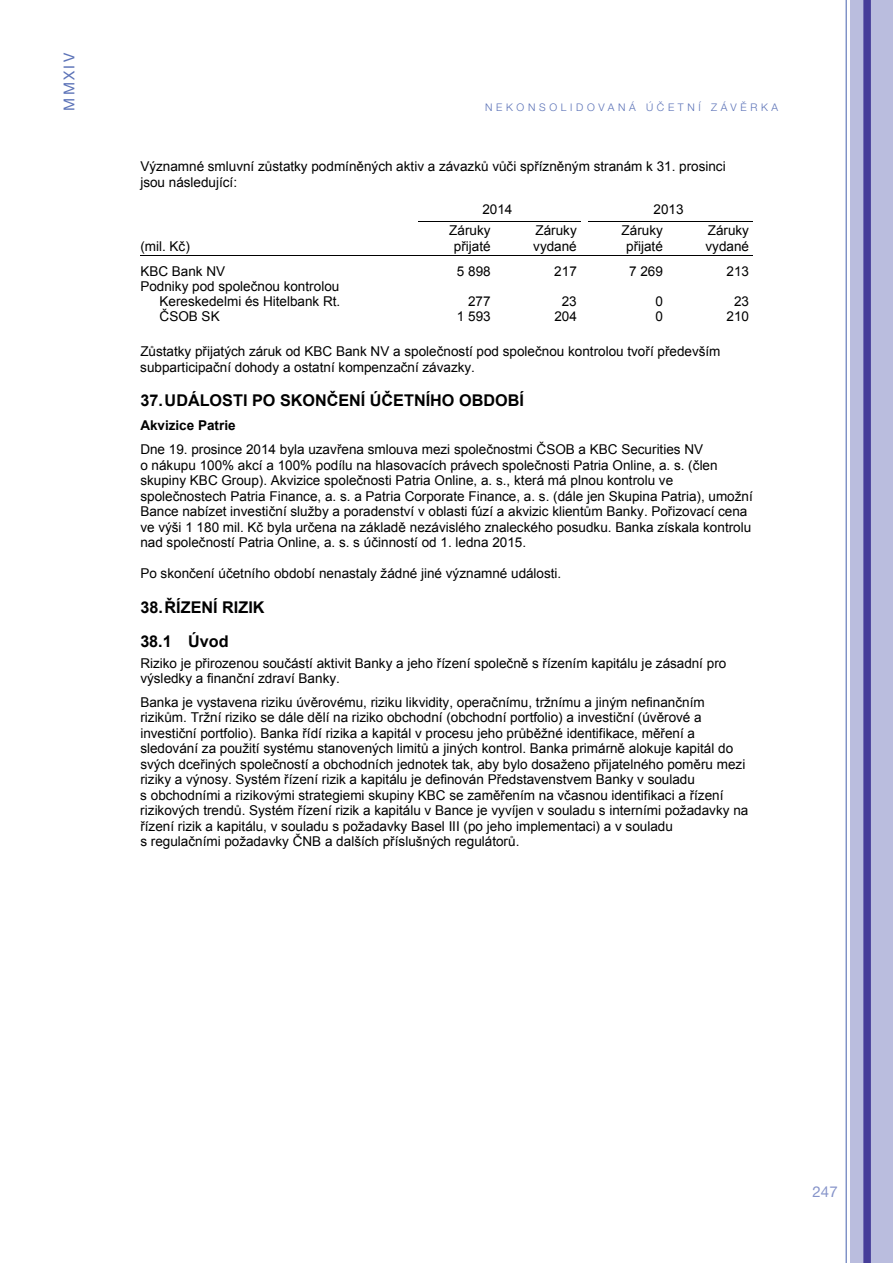
<style>
.page{position:relative;width:893px;height:1263px;background:#fff}
.page>*{position:absolute;margin:0;border:0;box-sizing:border-box;transform-origin:0 0}
.t1{font:700 16.2px/34.8px "Arial";color:#000}
.t2{font:15px "Helvetica Neue LT Pro";letter-spacing:.15em;color:#5b72b7}
.t3{font:15px "Helvetica Neue LT Pro";color:#8593c9}
.t4{font:13.5px/15.6px "Arial";color:#000}
.t5{font:700 13.5px "Arial";color:#000}
.t6{font:300 10.5px "Helvetica Neue LT Pro";letter-spacing:.35em;color:#5b72b7}
</style>
<div class="page">
<hr style="left:418px;top:221px;width:163px;height:1px;background:#000">
<hr style="left:588px;top:221px;width:165px;height:1px;background:#000">
<hr style="left:140px;top:255px;width:613px;height:1px;background:#000">
<div style="left:850px;top:0;width:43px;height:1263px;background:#babdde"></div>
<div style="left:863px;top:0;width:8px;height:1263px;background:#463d99"></div>
<hr style="left:846px;top:0;width:1px;height:1263px;background:#5b72b7">
<p class="t2" style="left:60px;top:111px;width:59px;rotate:-90deg">MMXIV</p>
<p class="t6" style="left:485px;top:100px;width:294px">NEKON SOLIDOVAN Á ÚČETN Í ZÁVĚRKA</p>
<p class="t4" style="left:140px;top:159px;width:587px">Významné smluvní zůstatky podmíněných aktiv a závazků vůči spřízněným stranám k 31. prosinci jsou následující:</p>
<p class="t4" style="left:482px;top:202px;width:32px">2014</p>
<p class="t4" style="left:653px;top:202px;width:32px">2013</p>
<p class="t4" style="left:140px;top:239px;width:51px">(mil. Kč)</p>
<p class="t4" style="left:449px;top:223px;width:43px;text-align:center">Záruky přijaté</p>
<p class="t4" style="left:533px;top:223px;width:45px">Záruky vydané</p>
<p class="t4" style="left:622px;top:223px;width:43px;text-align:center">Záruky přijaté</p>
<p class="t4" style="left:705px;top:223px;width:45px">Záruky vydané</p>
<p class="t4" style="left:140px;top:263px;width:86px">KBC Bank NV</p>
<p class="t4" style="left:457px;top:263px;width:35px">5 898</p>
<p class="t4" style="left:554px;top:263px;width:24px">217</p>
<p class="t4" style="left:629px;top:263px;width:35px">7 269</p>
<p class="t4" style="left:726px;top:263px;width:24px">213</p>
<p class="t4" style="left:140px;top:279px;width:202px;text-align:right">Podniky pod společnou kontrolou<br>Kereskedelmi és Hitelbank Rt.</p>
<p class="t4" style="left:468px;top:294px;width:24px">277</p>
<p class="t4" style="left:562px;top:294px;width:17px">23</p>
<p class="t4" style="left:655px;top:294px;width:9px">0</p>
<p class="t4" style="left:734px;top:294px;width:17px">23</p>
<p class="t4" style="left:160px;top:309px;width:62px">ČSOB SK</p>
<p class="t4" style="left:457px;top:309px;width:35px">1 593</p>
<p class="t4" style="left:554px;top:309px;width:24px">204</p>
<p class="t4" style="left:655px;top:309px;width:9px">0</p>
<p class="t4" style="left:726px;top:309px;width:24px">210</p>
<p class="t4" style="left:140px;top:344px;width:582px">Zůstatky přijatých záruk od KBC Bank NV a společností pod společnou kontrolou tvoří především subparticipační dohody a ostatní kompenzační závazky.</p>
<p class="t1" style="left:140px;top:384px;width:385px">37. UDÁLOSTI PO SKONČENÍ ÚČETNÍHO OBDOBÍ</p>
<p class="t5" style="left:140px;top:417px;width:97px">Akvizice Patrie</p>
<p class="t4" style="left:140px;top:442px;width:614px">Dne 19. prosince 2014 byla uzavřena smlouva mezi společnostmi ČSOB a KBC Securities NV<br>o nákupu 100% akcí a 100% podílu na hlasovacích právech společnosti Patria Online, a. s. (člen skupiny KBC Group). Akvizice společnosti Patria Online, a. s., která má plnou kontrolu ve společnostech Patria Finance, a. s. a Patria Corporate Finance, a. s. (dále jen Skupina Patria), umožní Bance nabízet investiční služby a poradenství v oblasti fúzí a akvizic klientům Banky. Pořizovací cena ve výši 1 180 mil. Kč byla určena na základě nezávislého znaleckého posudku. Banka získala kontrolu nad společností Patria Online, a. s. s účinností od 1. ledna 2015.</p>
<p class="t4" style="left:140px;top:566px;width:422px">Po skončení účetního období nenastaly žádné jiné významné události.</p>
<p class="t1" style="left:140px;top:590px;width:126px">38. ŘÍZENÍ RIZIK<br>38.1 Úvod</p>
<p class="t4" style="left:140px;top:655px;width:587px">Riziko je přirozenou součástí aktivit Banky a jeho řízení společně s řízením kapitálu je zásadní pro výsledky a finanční zdraví Banky.</p>
<p class="t4" style="left:140px;top:694px;width:610px">Banka je vystavena riziku úvěrovému, riziku likvidity, operačnímu, tržnímu a jiným nefinančním rizikům. Tržní riziko se dále dělí na riziko obchodní (obchodní portfolio) a investiční (úvěrové a investiční portfolio). Banka řídí rizika a kapitál v procesu jeho průběžné identifikace, měření a sledování za použití systému stanovených limitů a jiných kontrol. Banka primárně alokuje kapitál do svých dceřiných společností a obchodních jednotek tak, aby bylo dosaženo přijatelného poměru mezi riziky a výnosy. Systém řízení rizik a kapitálu je definován Představenstvem Banky v souladu<br>s obchodními a rizikovými strategiemi skupiny KBC se zaměřením na včasnou identifikaci a řízení rizikových trendů. Systém řízení rizik a kapitálu v Bance je vyvíjen v souladu s interními požadavky na řízení rizik a kapitálu, v souladu s požadavky Basel III (po jeho implementaci) a v souladu<br>s regulačními požadavky ČNB a dalších příslušných regulátorů.</p>
<p class="t3" style="left:812px;top:1183px;width:27px">247</p>
</div>
